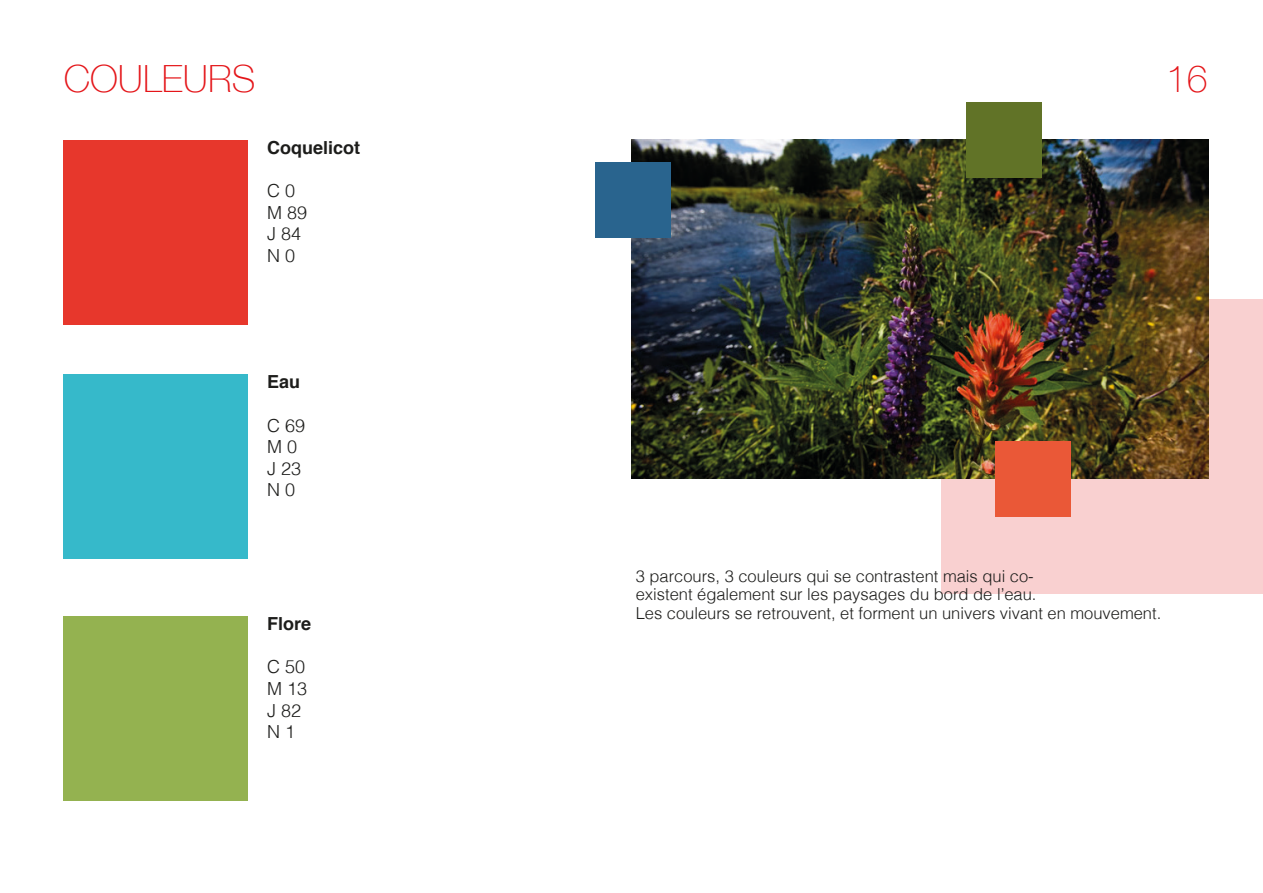
<style>
.page{position:relative;width:1263px;height:893px;background:#fff}
.page>*{position:absolute;margin:0;border:0;box-sizing:border-box;transform-origin:0 0}
.t1{font:100 37.5px "Helvetica Neue";color:#e41519}
.t2{font:300 18px "Helvetica";color:#1d1d1b}
.t3{font:700 18px "Helvetica";color:#1d1d1b}
.TEXTE_COURANT{font:300 16.5px/18.8px "Helvetica";color:#1d1d1b}
</style>
<div class="page">
<div style="left:942px;top:299px;width:321px;height:295px;background:#f9d0d0"></div>
<div style="left:64px;top:140px;width:184px;height:184px;background:#e7372c"></div>
<div style="left:64px;top:375px;width:184px;height:184px;background:#36b9ca"></div>
<div style="left:64px;top:617px;width:184px;height:184px;background:#94b250"></div>
<img style="left:631px;top:140px;width:578px;height:338px">
<div style="left:996px;top:441px;width:75px;height:75px;background:#ea5837"></div>
<div style="left:967px;top:102px;width:75px;height:75px;background:#617327"></div>
<div style="left:595px;top:162px;width:75px;height:75px;background:#29648e"></div>
<p class="t1" style="left:64px;top:50px;width:193px">COULEURS</p>
<p class="t1" style="left:1166px;top:50px;width:43px">16</p>
<p class="t3" style="left:267px;top:133px;width:95px">Coquelicot</p>
<p class="t2" style="left:267px;top:175px;width:30px">C 0</p>
<p class="t2" style="left:267px;top:197px;width:42px">M 89</p>
<p class="t2" style="left:267px;top:219px;width:36px">J 84</p>
<p class="t2" style="left:267px;top:240px;width:30px">N 0</p>
<p class="t3" style="left:267px;top:367px;width:35px">Eau</p>
<p class="t2" style="left:267px;top:410px;width:40px">C 69</p>
<p class="t2" style="left:267px;top:431px;width:32px">M 0</p>
<p class="t2" style="left:267px;top:453px;width:36px">J 23</p>
<p class="t2" style="left:267px;top:475px;width:30px">N 0</p>
<p class="t3" style="left:267px;top:609px;width:46px">Flore</p>
<p class="t2" style="left:267px;top:652px;width:40px">C 50</p>
<p class="t2" style="left:267px;top:673px;width:42px">M 13</p>
<p class="t2" style="left:267px;top:695px;width:36px">J 82</p>
<p class="t2" style="left:267px;top:716px;width:30px">N 1</p>
<p class="TEXTE_COURANT" style="left:636px;top:565px;width:402px">3 parcours, 3 couleurs qui se contrastent mais qui co&shy;existent également sur les paysages du bord de l’eau.</p>
<p class="TEXTE_COURANT" style="left:636px;top:603px;width:527px">Les couleurs se retrouvent, et forment un univers vivant en mouvement.</p>
</div>
